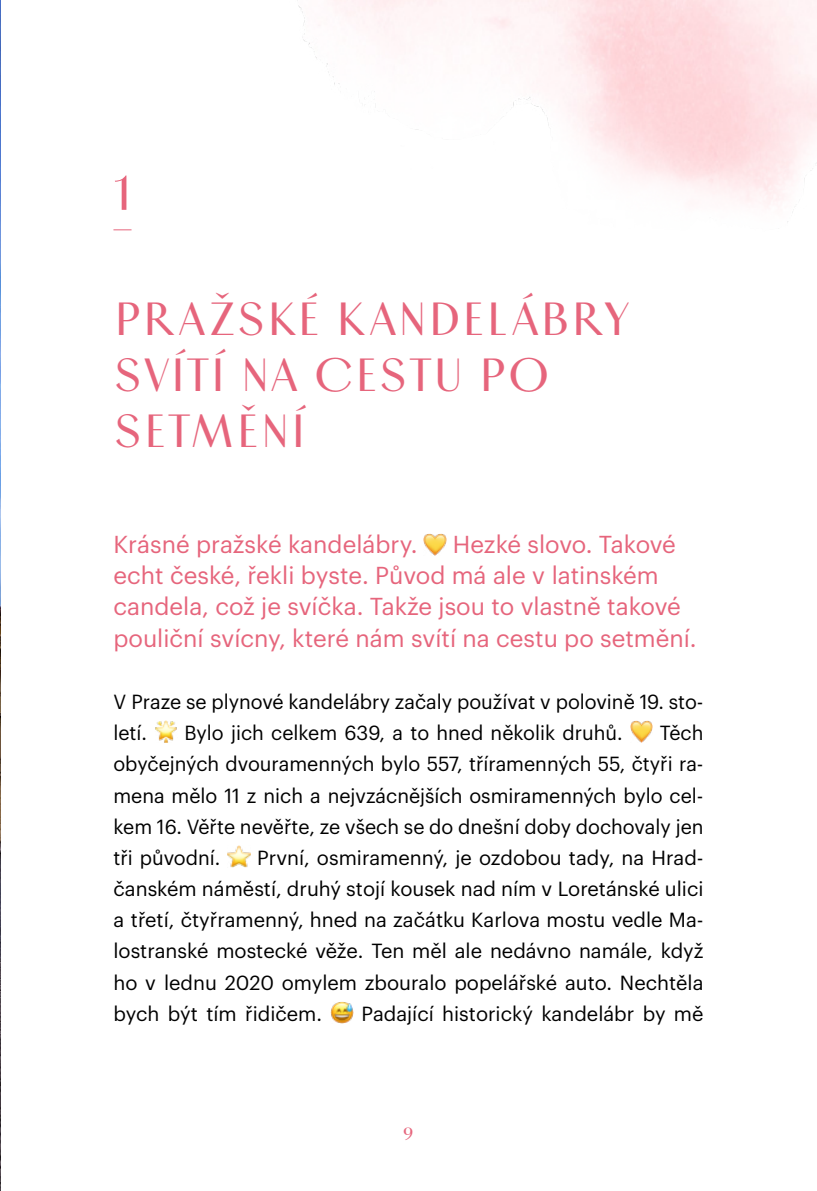
<style>
.page{position:relative;width:817px;height:1191px;background:#fff}
.page>*{position:absolute;margin:0;border:0;box-sizing:border-box;transform-origin:0 0}
.t1{font:500 50px "Vinter";color:#e6657c}
.t2{font:500 48px/56px "Vinter";letter-spacing:.04em;color:#e6657c}
.t3{font:24px/31.2px "Graphik";color:#e6657c}
.t4{font:20px/31.2px "Graphik";color:#000;text-align:justify}
.t5{font:500 20px "Vinter";color:#e6657c}
</style>
<div class="page">
<svg style="left:113px;top:229px;width:18px;height:1px"></svg>
<img style="left:424px;top:533px;width:22px;height:23px">
<img style="left:155px;top:720px;width:22px;height:23px">
<img style="left:630px;top:720px;width:22px;height:23px">
<img style="left:227px;top:845px;width:23px;height:22px">
<img style="left:330px;top:1001px;width:23px;height:22px">
<img style="left:0;top:0;width:1px;height:1191px">
<h1 class="t1" style="left:113px;top:161px;width:20px">1</h1>
<h2 class="t2" style="left:114px;top:291px;width:516px">PRAŽSKÉ KANDELÁBRY<br>SVÍTÍ NA CESTU PO<br>SETMĚNÍ</h2>
<p class="t3" style="left:113px;top:526px;width:584px;text-indent:339px">Hezké slovo. Takové echt české, řekli byste. Původ má ale v latinském candela, což je svíčka. Takže jsou to vlastně takové pouliční svícny, které nám svítí na cestu po setmění.</p>
<p class="t3" style="left:113px;top:526px;width:305px">Krásné pražské kandelábry.</p>
<p class="t4" style="left:113px;top:684px;width:591px">V Praze se plynové kandelábry začaly používat v polovině 19. sto&shy;letí.</p>
<p class="t4" style="left:184px;top:715px;width:439px">Bylo jich celkem 639, a to hned několik druhů.</p>
<p class="t4" style="left:113px;top:715px;width:591px;text-indent:546px">Těch obyčejných dvouramenných bylo 557, tříramenných 55, čtyři ra&shy;mena mělo 11 z nich a nejvzácnějších osmiramenných bylo cel&shy;kem 16. Věřte nevěřte, ze všech se do dnešní doby dochovaly jen tři původní.</p>
<p class="t4" style="left:113px;top:840px;width:591px;text-indent:144px">První, osmiramenný, je ozdobou tady, na Hrad&shy;čanském náměstí, druhý stojí kousek nad ním v Loretánské ulici a třetí, čtyřramenný, hned na začátku Karlova mostu vedle Ma&shy;lostranské mostecké věže. Ten měl ale nedávno namále, když ho v lednu 2020 omylem zbouralo popelářské auto. Nechtěla bych být tím řidičem.</p>
<p class="t4" style="left:361px;top:996px;width:343px">Padající historický kandelábr by mě</p>
<p class="t5" style="left:403px;top:1117px;width:12px">9</p>
</div>
